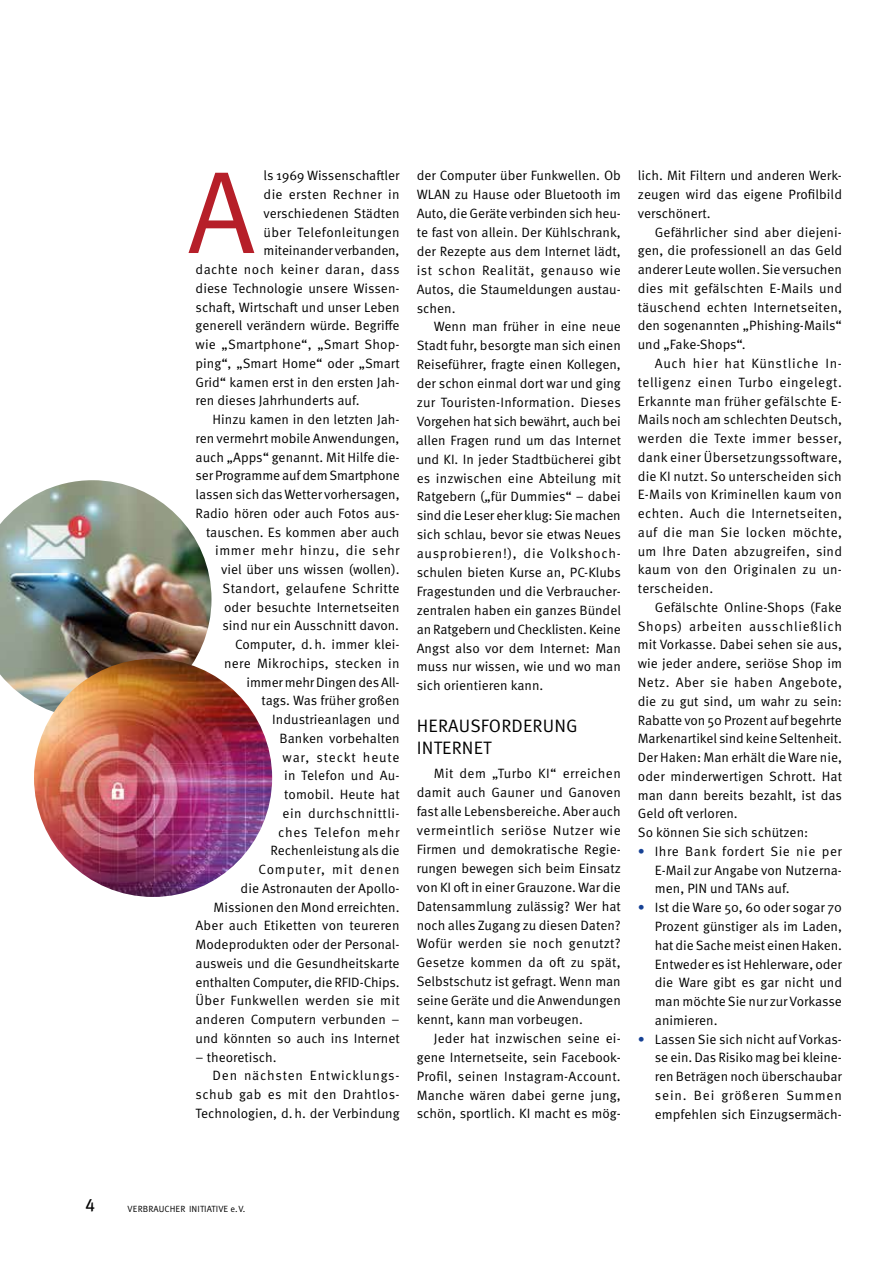
<style>
.page{position:relative;width:893px;height:1263px;background:#fff}
.page>*{position:absolute;margin:0;border:0;box-sizing:border-box;transform-origin:0 0}
.t1{font:117px "Meta Pro Norm";color:#b61f29}
.t2{font:18px/22.6px "Meta Pro Norm";letter-spacing:.01em;color:#000}
.t3{font:18px "Meta Pro";color:#000}
.t4{font:13.5px/18.8px "Meta Pro Norm";color:#000;text-align:justify}
.t5{font:13.5px "Meta Pro Norm";letter-spacing:.025em;color:#000}
.t6{font:13.5px "Meta Pro Norm";letter-spacing:.03em;color:#000}
.t7{font:13.5px "Meta Pro Norm";letter-spacing:.055em;color:#000}
.t8{font:13.5px "Meta Pro Norm";letter-spacing:.06em;color:#000}
.t9{font:13.5px "Meta Pro Norm";letter-spacing:.045em;color:#000}
.t10{font:13.5px "Meta Pro Norm";letter-spacing:.035em;color:#000}
.t11{font:13.5px "Meta Pro Norm";letter-spacing:.02em;color:#000}
.t12{font:9px "Meta Pro Norm";letter-spacing:.01em;color:#000}
.s1{color:#164194}
</style>
<div class="page">
<img style="left:0;top:480px;width:211px;height:238px">
<img style="left:34px;top:659px;width:238px;height:238px;border-radius:119px">
<p class="t4" style="left:264px;top:165px;width:137px">ls 1969 Wissenschaftler</p>
<p class="t5" style="left:264px;top:184px;width:137px">die ersten Rechner in</p>
<p class="t4" style="left:264px;top:203px;width:137px">verschiedenen Städten</p>
<p class="t5" style="left:264px;top:222px;width:137px">über Telefonleitungen</p>
<p class="t4" style="left:264px;top:240px;width:137px">miteinander verbanden,</p>
<p class="t6" style="left:196px;top:259px;width:206px">dachte noch keiner daran, dass</p>
<p class="t4" style="left:196px;top:278px;width:205px">diese Technologie unsere Wissen-</p>
<p class="t4" style="left:196px;top:297px;width:205px">schaft, Wirtschaft und unser Leben</p>
<p class="t4" style="left:196px;top:315px;width:205px">generell verändern würde. Begriffe</p>
<p class="t4" style="left:196px;top:334px;width:206px">wie „Smartphone“, „Smart Shop-</p>
<p class="t4" style="left:196px;top:353px;width:206px">ping“, „Smart Home“ oder „Smart</p>
<p class="t4" style="left:196px;top:372px;width:205px">Grid“ kamen erst in den ersten Jah-</p>
<p class="t4" style="left:196px;top:390px;width:166px">ren dieses Jahrhunderts auf.</p>
<p class="t4" style="left:213px;top:409px;width:189px">Hinzu kamen in den letzten Jah-</p>
<p class="t4" style="left:196px;top:428px;width:205px">ren vermehrt mobile Anwendungen,</p>
<p class="t4" style="left:196px;top:447px;width:205px">auch „Apps“ genannt. Mit Hilfe die-</p>
<p class="t4" style="left:196px;top:465px;width:206px">ser Programme auf dem Smartphone</p>
<p class="t4" style="left:196px;top:484px;width:206px">lassen sich das Wetter vorhersagen,</p>
<p class="t4" style="left:196px;top:503px;width:206px">Radio hören oder auch Fotos aus-</p>
<p class="t4" style="left:206px;top:522px;width:195px">tauschen. Es kommen aber auch</p>
<p class="t9" style="left:215px;top:540px;width:186px">immer mehr hinzu, die sehr</p>
<p class="t4" style="left:221px;top:559px;width:180px">viel über uns wissen (wollen).</p>
<p class="t5" style="left:223px;top:578px;width:179px">Standort, gelaufene Schritte</p>
<p class="t4" style="left:224px;top:597px;width:177px">oder besuchte Internetseiten</p>
<p class="t4" style="left:223px;top:615px;width:178px">sind nur ein Ausschnitt davon.</p>
<p class="t4" style="left:235px;top:634px;width:166px">Computer, d.h. immer klei-</p>
<p class="t5" style="left:224px;top:653px;width:177px">nere Mikrochips, stecken in</p>
<p class="t4" style="left:247px;top:672px;width:154px">immer mehr Dingen des All-</p>
<p class="t4" style="left:262px;top:690px;width:139px">tags. Was früher großen</p>
<p class="t4" style="left:272px;top:709px;width:129px">Industrieanlagen und</p>
<p class="t4" style="left:280px;top:728px;width:121px">Banken vorbehalten</p>
<p class="t8" style="left:283px;top:747px;width:119px">war, steckt heute</p>
<p class="t11" style="left:284px;top:765px;width:117px">in Telefon und Au-</p>
<p class="t4" style="left:284px;top:784px;width:117px">tomobil. Heute hat</p>
<p class="t10" style="left:283px;top:803px;width:119px">ein durchschnittli-</p>
<p class="t7" style="left:278px;top:822px;width:123px">ches Telefon mehr</p>
<p class="t4" style="left:271px;top:840px;width:130px">Rechenleistung als die</p>
<p class="t8" style="left:259px;top:859px;width:143px">Computer, mit denen</p>
<p class="t4" style="left:241px;top:878px;width:160px">die Astronauten der Apollo-</p>
<p class="t4" style="left:214px;top:897px;width:188px">Missionen den Mond erreichten.</p>
<p class="t4" style="left:196px;top:915px;width:205px">Aber auch Etiketten von teureren</p>
<p class="t4" style="left:196px;top:934px;width:206px">Modeprodukten oder der Personal-</p>
<p class="t4" style="left:196px;top:953px;width:205px">ausweis und die Gesundheitskarte</p>
<p class="t4" style="left:196px;top:972px;width:206px">enthalten Computer, die RFID-Chips.</p>
<p class="t5" style="left:196px;top:990px;width:206px">Über Funkwellen werden sie mit</p>
<p class="t4" style="left:196px;top:1009px;width:206px">anderen Computern verbunden –</p>
<p class="t4" style="left:196px;top:1028px;width:206px">und könnten so auch ins Internet</p>
<p class="t4" style="left:196px;top:1047px;width:82px">– theoretisch.</p>
<p class="t7" style="left:213px;top:1065px;width:188px">Den nächsten Entwicklungs-</p>
<p class="t6" style="left:196px;top:1084px;width:205px">schub gab es mit den Drahtlos-</p>
<p class="t4" style="left:196px;top:1103px;width:205px">Technologien, d.h. der Verbindung</p>
<h1 class="t1" style="left:187px;top:124px;width:70px">A</h1>
<p class="t4" style="left:417px;top:165px;width:206px">der Computer über Funkwellen. Ob WLAN zu Hause oder Bluetooth im Auto, die Geräte verbinden sich heu&shy;te fast von allein. Der Kühlschrank, der Rezepte aus dem Internet lädt, ist schon Realität, genauso wie Autos, die Staumeldungen austau&shy;schen.</p>
<p class="t4" style="left:417px;top:316px;width:206px;text-indent:17px">Wenn man früher in eine neue Stadt fuhr, besorgte man sich einen Reiseführer, fragte einen Kollegen, der schon einmal dort war und ging zur Touristen-Information. Dieses Vorgehen hat sich bewährt, auch bei allen Fragen rund um das Internet und KI. In jeder Stadtbücherei gibt es inzwischen eine Abteilung mit Ratgebern („für Dummies“ – dabei sind die Leser eher klug: Sie machen sich schlau, bevor sie etwas Neues ausprobieren!), die Volkshoch&shy;schulen bieten Kurse an, PC-Klubs Fragestunden und die Verbraucher&shy;zentralen haben ein ganzes Bündel an Ratgebern und Checklisten. Keine Angst also vor dem Internet: Man muss nur wissen, wie und wo man sich orientieren kann.</p>
<h2 class="t2" style="left:417px;top:713px;width:162px">HERAUSFORDERUNG<br>INTERNET</h2>
<p class="t4" style="left:417px;top:763px;width:206px;text-indent:17px">Mit dem „Turbo KI“ erreichen damit auch Gauner und Ganoven fast alle Lebensbereiche. Aber auch vermeintlich seriöse Nutzer wie Firmen und demokratische Regie&shy;rungen bewegen sich beim Einsatz von KI oft in einer Grauzone. War die Datensammlung zulässig? Wer hat noch alles Zugang zu diesen Daten?<br>Wofür werden sie noch genutzt?<br>Gesetze kommen da oft zu spät, Selbstschutz ist gefragt. Wenn man seine Geräte und die Anwendungen kennt, kann man vorbeugen.</p>
<p class="t4" style="left:417px;top:1028px;width:206px;text-indent:17px">Jeder hat inzwischen seine ei&shy;gene Internetseite, sein Facebook-Profil, seinen Instagram-Account.<br>Manche wären dabei gerne jung, schön, sportlich. KI macht es mög-</p>
<p class="t4" style="left:638px;top:165px;width:206px">lich. Mit Filtern und anderen Werk&shy;zeugen wird das eigene Profilbild verschönert.</p>
<p class="t4" style="left:638px;top:222px;width:206px;text-indent:17px">Gefährlicher sind aber diejeni&shy;gen, die professionell an das Geld anderer Leute wollen. Sie versuchen dies mit gefälschten E-Mails und täuschend echten Internetseiten, den sogenannten „Phishing-Mails“ und „Fake-Shops“.</p>
<p class="t4" style="left:638px;top:353px;width:206px;text-indent:17px">Auch hier hat Künstliche In&shy;telligenz einen Turbo eingelegt.<br>Erkannte man früher gefälschte E-Mails noch am schlechten Deutsch, werden die Texte immer besser, dank einer Übersetzungssoftware, die KI nutzt. So unterscheiden sich E-Mails von Kriminellen kaum von echten. Auch die Internetseiten, auf die man Sie locken möchte, um Ihre Daten abzugreifen, sind kaum von den Originalen zu un&shy;terscheiden.</p>
<p class="t4" style="left:638px;top:597px;width:206px;text-align:left;text-indent:17px">Gefälschte Online-Shops (Fake<br>Shops) arbeiten ausschließlich mit Vorkasse. Dabei sehen sie aus, wie jeder andere, seriöse Shop im<br>Netz. Aber sie haben Angebote, die zu gut sind, um wahr zu sein:<br>Rabatte von 50 Prozent auf begehrte<br>Markenartikel sind keine Seltenheit.<br>Der Haken: Man erhält die Ware nie, oder minderwertigen Schrott. Hat man dann bereits bezahlt, ist das<br>Geld oft verloren.<br>So können Sie sich schützen:</p>
<p class="t4" style="left:655px;top:841px;width:189px;text-indent:-17px"><span class="s1">•</span> Ihre Bank fordert Sie nie per E-Mail zur Angabe von Nutzerna&shy;men, PIN und TANs auf.</p>
<p class="t4" style="left:655px;top:897px;width:189px;text-indent:-17px"><span class="s1">•</span> Ist die Ware 50, 60 oder sogar 70<br>Prozent günstiger als im Laden, hat die Sache meist einen Haken.<br>Entweder es ist Hehlerware, oder die Ware gibt es gar nicht und man möchte Sie nur zur Vorkasse animieren.</p>
<p class="t4" style="left:655px;top:1029px;width:189px;text-indent:-17px"><span class="s1">•</span> Lassen Sie sich nicht auf Vorkas&shy;se ein. Das Risiko mag bei kleine&shy;ren Beträgen noch überschaubar sein. Bei größeren Summen empfehlen sich Einzugsermäch-</p>
<h2 class="t3" style="left:85px;top:1191px;width:12px">4</h2>
<p class="t12" style="left:128px;top:1202px;width:119px">VERBRAUCHER INITIATIVE e.V.</p>
</div>
